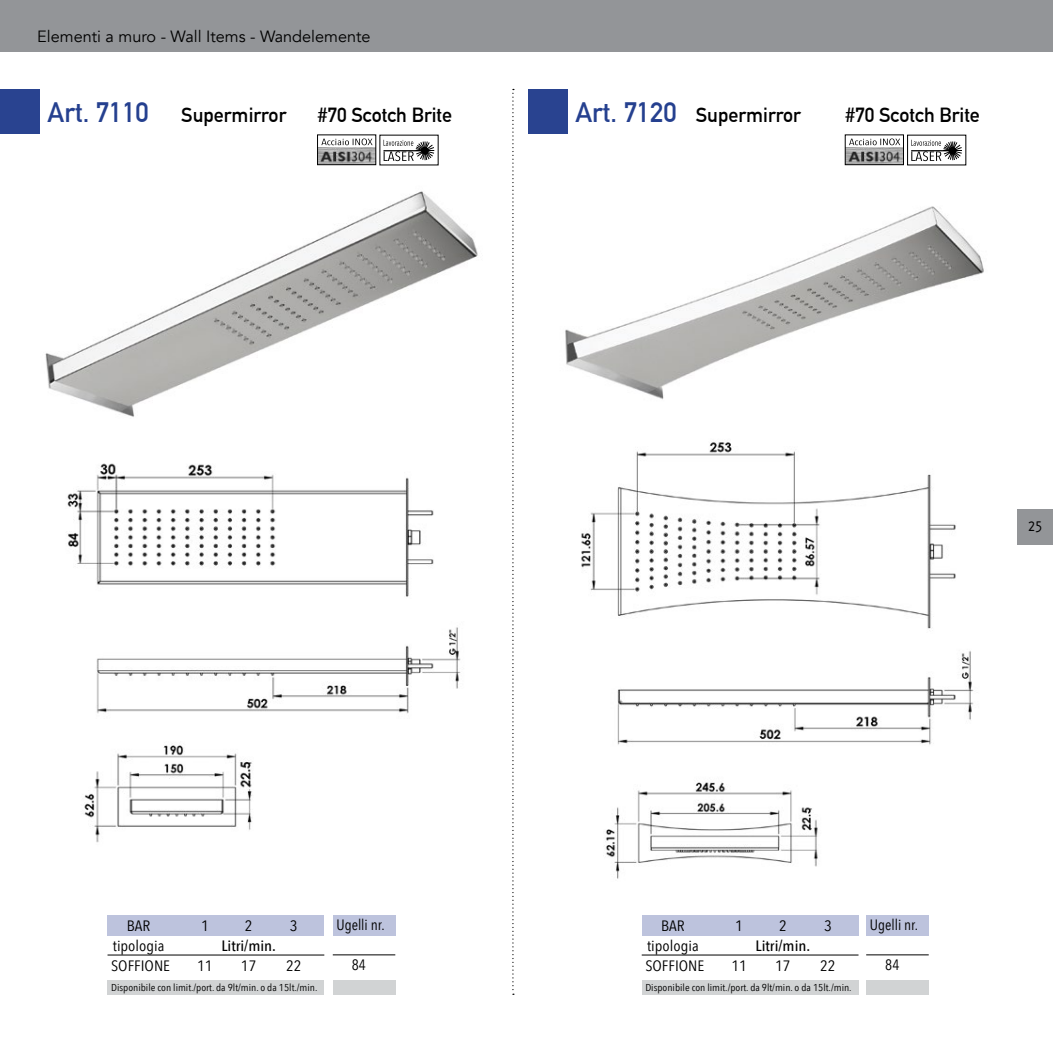
<style>
.page{position:relative;width:1053px;height:1053px;background:#fff}
.page>*{position:absolute;margin:0;border:0;box-sizing:border-box;transform-origin:0 0}
.t1{font:700 20px "DIN Alternate";color:#000}
.t2{font:16.25px "Avenir";color:#000}
.t3{font:15px "Avenir Next Condensed";color:#000;scale:1.1 1}
.t4{font:15px "Avenir Next Condensed";color:#000}
.t5{font:500 15px "Avenir Next Condensed";color:#000;scale:1.1 1}
.t6{font:500 15px "Designio";color:#000}
.t7{font:10px "Avenir Next Condensed";color:#000;scale:1.1 1}
.s1{font-size:27.5px;color:#25408f}
</style>
<div class="page">
<div style="left:1017px;top:508px;width:35px;height:36px;background:#939598"></div>
<div style="left:0;top:0;width:1052px;height:51px;background:#939598"></div>
<div style="left:0;top:89px;width:40px;height:45px;background:#294390"></div>
<svg style="left:512px;top:89px;width:2px;height:905px"></svg>
<img style="left:45px;top:191px;width:433px;height:226px">
<div style="left:527px;top:89px;width:40px;height:45px;background:#294390"></div>
<img style="left:565px;top:206px;width:419px;height:194px">
<div style="left:107px;top:980px;width:217px;height:14px;background:#d1d3d4"></div>
<div style="left:107px;top:915px;width:217px;height:20px;background:#bdc3dd"></div>
<hr style="left:107px;top:954px;width:217px;height:1px;background:#000">
<div style="left:333px;top:980px;width:62px;height:14px;background:#d1d3d4"></div>
<div style="left:333px;top:914px;width:62px;height:21px;background:#bdc3dd"></div>
<hr style="left:333px;top:954px;width:62px;height:1px;background:#000">
<div style="left:641px;top:980px;width:217px;height:14px;background:#d1d3d4"></div>
<div style="left:641px;top:915px;width:217px;height:20px;background:#bdc3dd"></div>
<hr style="left:641px;top:954px;width:217px;height:1px;background:#000">
<div style="left:866px;top:980px;width:62px;height:14px;background:#d1d3d4"></div>
<div style="left:866px;top:914px;width:62px;height:21px;background:#bdc3dd"></div>
<hr style="left:866px;top:954px;width:62px;height:1px;background:#000">
<img style="left:67px;top:463px;width:394px;height:380px">
<img style="left:581px;top:442px;width:393px;height:437px">
<svg style="left:321px;top:138px;width:51px;height:7px"></svg>
<img style="left:319px;top:147px;width:55px;height:16px">
<div style="left:317px;top:135px;width:59px;height:30px;border:1px solid #000"></div>
<svg style="left:383px;top:140px;width:51px;height:21px"></svg>
<svg style="left:849px;top:138px;width:51px;height:7px"></svg>
<img style="left:847px;top:147px;width:54px;height:16px">
<div style="left:845px;top:135px;width:58px;height:30px;border:1px solid #000"></div>
<svg style="left:911px;top:140px;width:51px;height:21px"></svg>
<p class="t2" style="left:37px;top:27px;width:335px">Elementi a muro - Wall Items - Wandelemente</p>
<p class="t1" style="left:48px;top:100px;width:240px"><span class="s1">Art. 7110</span> Supermirror</p>
<p class="t1" style="left:318px;top:100px;width:136px">#70 Scotch Brite</p>
<p class="t1" style="left:575px;top:100px;width:227px"><span class="s1">Art. 7120</span> Supermirror</p>
<p class="t1" style="left:845px;top:100px;width:136px">#70 Scotch Brite</p>
<p class="t3" style="left:127px;top:912px;width:23px">BAR</p>
<p class="t3" style="left:201px;top:912px;width:9px">1</p>
<p class="t3" style="left:245px;top:912px;width:9px">2</p>
<p class="t3" style="left:290px;top:912px;width:9px">3</p>
<p class="t3" style="left:113px;top:932px;width:48px">tipologia</p>
<p class="t5" style="left:221px;top:936px;width:51px">Litri/min.</p>
<p class="t3" style="left:111px;top:952px;width:55px">SOFFIONE</p>
<p class="t3" style="left:197px;top:952px;width:16px">11</p>
<p class="t3" style="left:241px;top:952px;width:16px">17</p>
<p class="t3" style="left:286px;top:952px;width:16px">22</p>
<p class="t7" style="left:111px;top:978px;width:189px">Disponibile con limit./port. da 9lt/min. o da 15lt./min.</p>
<p class="t4" style="left:336px;top:912px;width:50px">Ugelli nr.</p>
<p class="t4" style="left:352px;top:952px;width:16px">84</p>
<p class="t6" style="left:1027px;top:518px;width:16px">25</p>
<p class="t3" style="left:661px;top:912px;width:23px">BAR</p>
<p class="t3" style="left:735px;top:912px;width:9px">1</p>
<p class="t3" style="left:779px;top:912px;width:9px">2</p>
<p class="t3" style="left:824px;top:912px;width:9px">3</p>
<p class="t3" style="left:647px;top:932px;width:48px">tipologia</p>
<p class="t5" style="left:755px;top:936px;width:51px">Litri/min.</p>
<p class="t3" style="left:645px;top:952px;width:55px">SOFFIONE</p>
<p class="t3" style="left:731px;top:952px;width:16px">11</p>
<p class="t3" style="left:775px;top:952px;width:16px">17</p>
<p class="t3" style="left:820px;top:952px;width:16px">22</p>
<p class="t7" style="left:645px;top:978px;width:189px">Disponibile con limit./port. da 9lt/min. o da 15lt./min.</p>
<p class="t4" style="left:869px;top:912px;width:50px">Ugelli nr.</p>
<p class="t4" style="left:885px;top:952px;width:16px">84</p>
</div>
